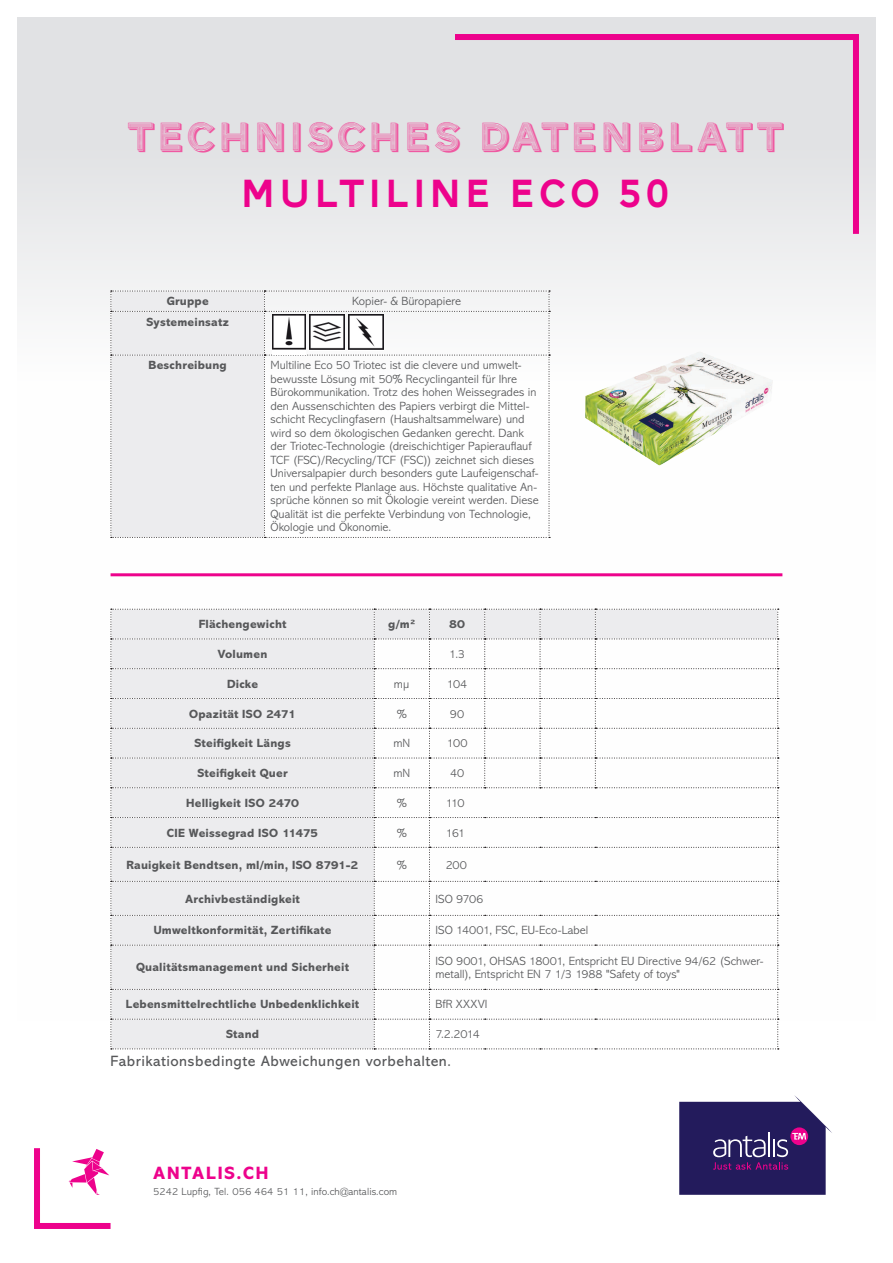
<style>
.page{position:relative;width:893px;height:1263px;background:#fff}
.page>*{position:absolute;margin:0;border:0;box-sizing:border-box;transform-origin:0 0}
.Titel_Lauftext{font:40.5px "AW Conqueror Carved";letter-spacing:.1em;color:#ef59a1}
.Titel_Lauftext-2{font:40.5px "AW Conqueror Carved One";letter-spacing:.1em;color:#ed028c}
.t1{font:800 18px "Abadi MT Pro";letter-spacing:.1em;color:#ed028c}
.Lauftext{font:15px "Abadi MT Pro";letter-spacing:.035em;color:#57585a}
.Tabelleninhalt{font:300 12px/13.5px "Abadi MT Pro";color:#57585a}
.Tabellentitel{font:800 12px "Abadi MT Pro";letter-spacing:.02em;color:#57585a}
.t2{font:300 10.5px "Abadi MT Pro";letter-spacing:.01em;color:#57585a}
</style>
<div class="page">
<div style="left:17px;top:17px;width:859px;height:1003px;background:linear-gradient(to bottom,#e7e8e9,#fff)"></div>
<svg style="left:111px;top:291px;width:439px;height:247px"></svg>
<img style="left:272px;top:315px;width:33px;height:40px">
<hr style="left:111px;top:573px;width:671px;height:3px;background:#ed028c">
<svg style="left:111px;top:609px;width:668px;height:440px"></svg>
<img style="left:310px;top:315px;width:34px;height:35px">
<img style="left:349px;top:315px;width:34px;height:35px">
<img style="left:580px;top:308px;width:198px;height:198px">
<svg style="left:34px;top:1148px;width:77px;height:81px"></svg>
<svg style="left:679px;top:1095px;width:153px;height:100px"></svg>
<svg style="left:449px;top:31px;width:413px;height:209px"></svg>
<p class="Titel_Lauftext" style="left:128px;top:118px;width:656px">TECHNISCHES DATENBLATT</p>
<p class="Titel_Lauftext-2" style="left:241px;top:175px;width:430px">MULTILINE ECO 50</p>
<p class="Tabellentitel" style="left:167px;top:295px;width:44px">Gruppe</p>
<p class="Tabelleninhalt" style="left:352px;top:295px;width:111px">Kopier- &amp; Büropapiere</p>
<p class="Tabellentitel" style="left:146px;top:315px;width:84px">Systemeinsatz</p>
<p class="Tabellentitel" style="left:149px;top:359px;width:80px">Beschreibung</p>
<p class="Tabelleninhalt" style="left:270px;top:359px;width:270px">Multiline Eco 50 Triotec ist die clevere und umwelt&shy;bewusste Lösung mit 50% Recyclinganteil für Ihre Bürokommunikation. Trotz des hohen Weissegrades in den Aussenschichten des Papiers verbirgt die Mittel&shy;schicht Recyclingfasern (Haushaltsammelware) und wird so dem ökologischen Gedanken gerecht. Dank der Triotec-Technologie (dreischichtiger Papierauflauf TCF (FSC)/Recycling/TCF (FSC)) zeichnet sich dieses Universalpapier durch besonders gute Laufeigenschaf&shy;ten und perfekte Planlage aus. Höchste qualitative An&shy;sprüche können so mit Ökologie vereint werden. Diese Qualität ist die perfekte Verbindung von Technologie, Ökologie und Ökonomie.</p>
<p class="Tabellentitel" style="left:199px;top:617px;width:89px">Flächengewicht</p>
<p class="Tabellentitel" style="left:388px;top:617px;width:29px">g/m²</p>
<p class="Tabellentitel" style="left:449px;top:617px;width:17px">80</p>
<p class="Tabellentitel" style="left:218px;top:647px;width:51px">Volumen</p>
<p class="Tabelleninhalt" style="left:449px;top:647px;width:17px">1.3</p>
<p class="Tabellentitel" style="left:227px;top:677px;width:32px">Dicke</p>
<p class="Tabelleninhalt" style="left:394px;top:677px;width:17px">mμ</p>
<p class="Tabelleninhalt" style="left:447px;top:677px;width:22px">104</p>
<p class="Tabellentitel" style="left:189px;top:707px;width:108px">Opazität ISO 2471</p>
<p class="Tabelleninhalt" style="left:397px;top:707px;width:12px">%</p>
<p class="Tabelleninhalt" style="left:450px;top:707px;width:16px">90</p>
<p class="Tabellentitel" style="left:194px;top:737px;width:98px">Steifigkeit Längs</p>
<p class="Tabelleninhalt" style="left:393px;top:737px;width:18px">mN</p>
<p class="Tabelleninhalt" style="left:447px;top:737px;width:22px">100</p>
<p class="Tabellentitel" style="left:197px;top:766px;width:92px">Steifigkeit Quer</p>
<p class="Tabelleninhalt" style="left:393px;top:766px;width:18px">mN</p>
<p class="Tabelleninhalt" style="left:450px;top:766px;width:16px">40</p>
<p class="Tabellentitel" style="left:186px;top:796px;width:114px">Helligkeit ISO 2470</p>
<p class="Tabelleninhalt" style="left:397px;top:796px;width:12px">%</p>
<p class="Tabelleninhalt" style="left:446px;top:796px;width:20px">110</p>
<p class="Tabellentitel" style="left:167px;top:826px;width:153px">CIE Weissegrad ISO 11475</p>
<p class="Tabelleninhalt" style="left:397px;top:826px;width:12px">%</p>
<p class="Tabelleninhalt" style="left:446px;top:826px;width:21px">161</p>
<p class="Tabellentitel" style="left:127px;top:858px;width:233px">Rauigkeit Bendtsen, ml/min, ISO 8791-2</p>
<p class="Tabelleninhalt" style="left:397px;top:858px;width:12px">%</p>
<p class="Tabelleninhalt" style="left:446px;top:858px;width:23px">200</p>
<p class="Tabellentitel" style="left:185px;top:892px;width:116px">Archivbeständigkeit</p>
<p class="Tabelleninhalt" style="left:435px;top:892px;width:49px">ISO 9706</p>
<p class="Tabellentitel" style="left:154px;top:924px;width:179px">Umweltkonformität, Zertifikate</p>
<p class="Tabelleninhalt" style="left:435px;top:924px;width:154px">ISO 14001, FSC, EU-Eco-Label</p>
<p class="Tabellentitel" style="left:136px;top:961px;width:214px">Qualitätsmanagement und Sicherheit</p>
<p class="Tabelleninhalt" style="left:435px;top:954px;width:330px">ISO 9001, OHSAS 18001, Entspricht EU Directive 94/62 (Schwer&shy;metall), Entspricht EN 7 1/3 1988 "Safety of toys"</p>
<p class="Tabellentitel" style="left:126px;top:998px;width:235px">Lebensmittelrechtliche Unbedenklichkeit</p>
<p class="Tabelleninhalt" style="left:435px;top:998px;width:54px">BfR XXXVI</p>
<p class="Tabellentitel" style="left:226px;top:1027px;width:35px">Stand</p>
<p class="Tabelleninhalt" style="left:435px;top:1028px;width:46px">7.2.2014</p>
<p class="Lauftext" style="left:111px;top:1052px;width:342px">Fabrikationsbedingte Abweichungen vorbehalten.</p>
<h2 class="t1" style="left:153px;top:1163px;width:117px">ANTALIS.CH</h2>
<p class="t2" style="left:153px;top:1186px;width:246px">5242 Lupfig, Tel. 056 464 51 11, info.ch@antalis.com</p>
</div>
